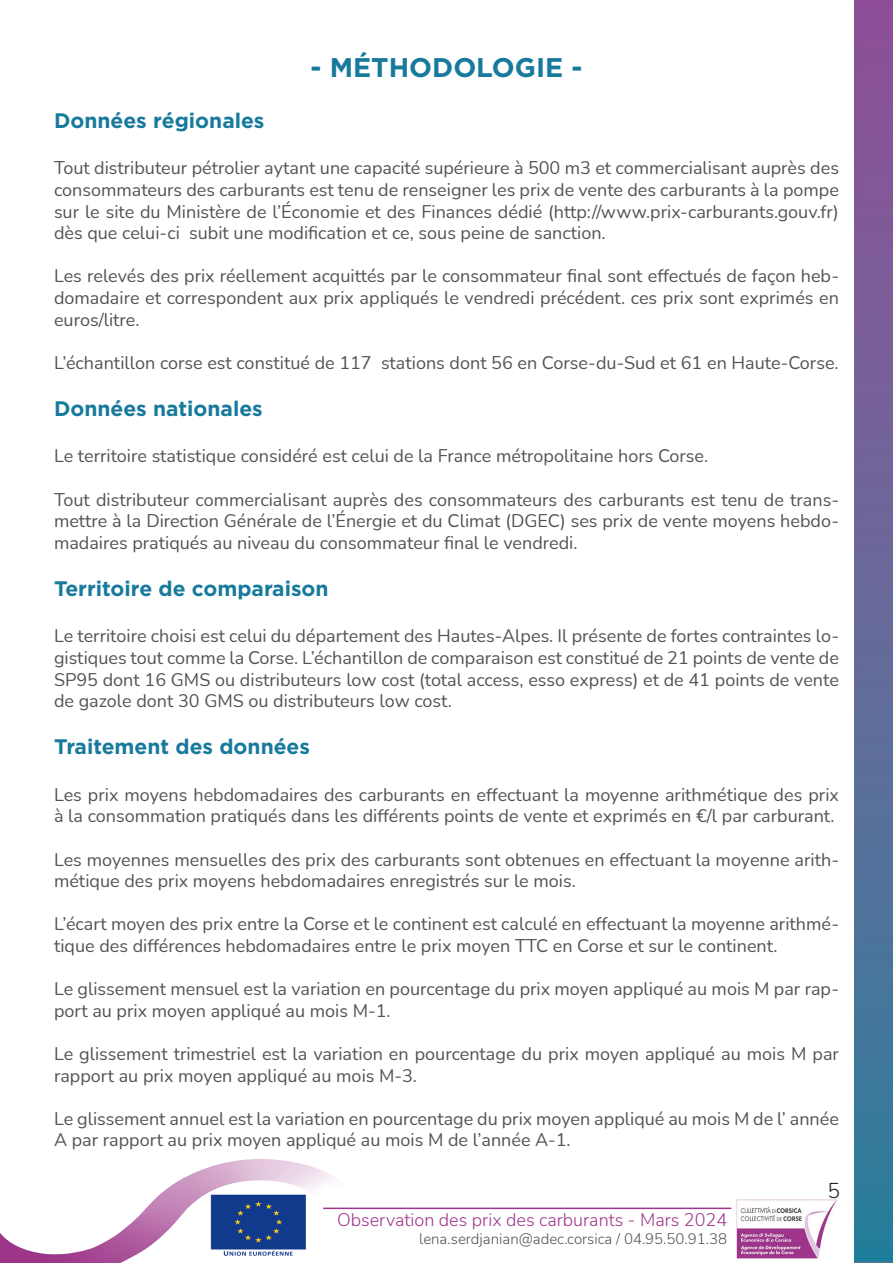
<style>
.page{position:relative;width:893px;height:1263px;background:#fff}
.page>*{position:absolute;margin:0;border:0;box-sizing:border-box;transform-origin:0 0}
.t1{font:700 27px "Gotham HTF";color:#177a9c}
.t2{font:700 21px "Gotham HTF";color:#177a9c}
.t3{font:300 21px "Nunito";color:#231f20}
.t4{font:18px/21.6px "Nunito";color:#515454}
.t5{font:300 18px "Nunito";color:#9f358a}
.t6{font:300 15px "Nunito";color:#515454}
</style>
<div class="page">
<img style="left:736px;top:1199px;width:101px;height:60px">
<svg style="left:0;top:1159px;width:358px;height:104px"></svg>
<hr style="left:323px;top:1207px;width:408px;height:2px;background:#9f358a">
<img style="left:854px;top:0;width:39px;height:1263px">
<img style="left:210px;top:1194px;width:95px;height:62px">
<p class="t1" style="left:311px;top:52px;width:273px">- MÉTHODOLOGIE -</p>
<p class="t2" style="left:54px;top:108px;width:212px">Données régionales</p>
<p class="t4" style="left:54px;top:157px;width:786px;text-align:justify">Tout distributeur pétrolier aytant une capacité supérieure à 500 m3 et commercialisant auprès des consommateurs des carburants est tenu de renseigner les prix de vente des carburants à la pompe sur le site du Ministère de l’Économie et des Finances dédié (http://www.prix-carburants.gouv.fr) dès que celui-ci subit une modification et ce, sous peine de sanction.</p>
<p class="t4" style="left:54px;top:265px;width:786px;text-align:justify">Les relevés des prix réellement acquittés par le consommateur final sont effectués de façon heb&shy;domadaire et correspondent aux prix appliqués le vendredi précédent. ces prix sont exprimés en euros/litre.</p>
<p class="t4" style="left:54px;top:351px;width:786px">L’échantillon corse est constitué de 117 stations dont 56 en Corse-du-Sud et 61 en Haute-Corse.</p>
<p class="t2" style="left:54px;top:396px;width:210px">Données nationales</p>
<p class="t4" style="left:54px;top:445px;width:656px">Le territoire statistique considéré est celui de la France métropolitaine hors Corse.</p>
<p class="t4" style="left:54px;top:488px;width:786px;text-align:justify">Tout distributeur commercialisant auprès des consommateurs des carburants est tenu de trans&shy;mettre à la Direction Générale de l’Énergie et du Climat (DGEC) ses prix de vente moyens hebdo&shy;madaires pratiqués au niveau du consommateur final le vendredi.</p>
<p class="t2" style="left:54px;top:576px;width:276px">Territoire de comparaison</p>
<p class="t4" style="left:54px;top:625px;width:786px;text-align:justify">Le territoire choisi est celui du département des Hautes-Alpes. Il présente de fortes contraintes lo&shy;gistiques tout comme la Corse. L’échantillon de comparaison est constitué de 21 points de vente de SP95 dont 16 GMS ou distributeurs low cost (total access, esso express) et de 41 points de vente de gazole dont 30 GMS ou distributeurs low cost.</p>
<p class="t2" style="left:54px;top:734px;width:258px">Traitement des données</p>
<p class="t4" style="left:54px;top:783px;width:786px">Les prix moyens hebdomadaires des carburants en effectuant la moyenne arithmétique des prix à la consommation pratiqués dans les différents points de vente et exprimés en €/l par carburant.</p>
<p class="t4" style="left:54px;top:848px;width:786px">Les moyennes mensuelles des prix des carburants sont obtenues en effectuant la moyenne arith&shy;métique des prix moyens hebdomadaires enregistrés sur le mois.</p>
<p class="t4" style="left:54px;top:913px;width:786px">L’écart moyen des prix entre la Corse et le continent est calculé en effectuant la moyenne arithmé&shy;tique des différences hebdomadaires entre le prix moyen TTC en Corse et sur le continent.</p>
<p class="t4" style="left:54px;top:977px;width:786px">Le glissement mensuel est la variation en pourcentage du prix moyen appliqué au mois M par rap&shy;port au prix moyen appliqué au mois M-1.</p>
<p class="t4" style="left:54px;top:1042px;width:786px">Le glissement trimestriel est la variation en pourcentage du prix moyen appliqué au mois M par rapport au prix moyen appliqué au mois M-3.</p>
<p class="t4" style="left:54px;top:1107px;width:786px">Le glissement annuel est la variation en pourcentage du prix moyen appliqué au mois M de l’ année<br>A par rapport au prix moyen appliqué au mois M de l’année A-1.</p>
<p class="t5" style="left:337px;top:1207px;width:391px">Observation des prix des carburants - Mars 2024</p>
<p class="t6" style="left:419px;top:1228px;width:309px">lena.serdjanian@adec.corsica / 04.95.50.91.38</p>
<p class="t3" style="left:827px;top:1176px;width:14px">5</p>
</div>
